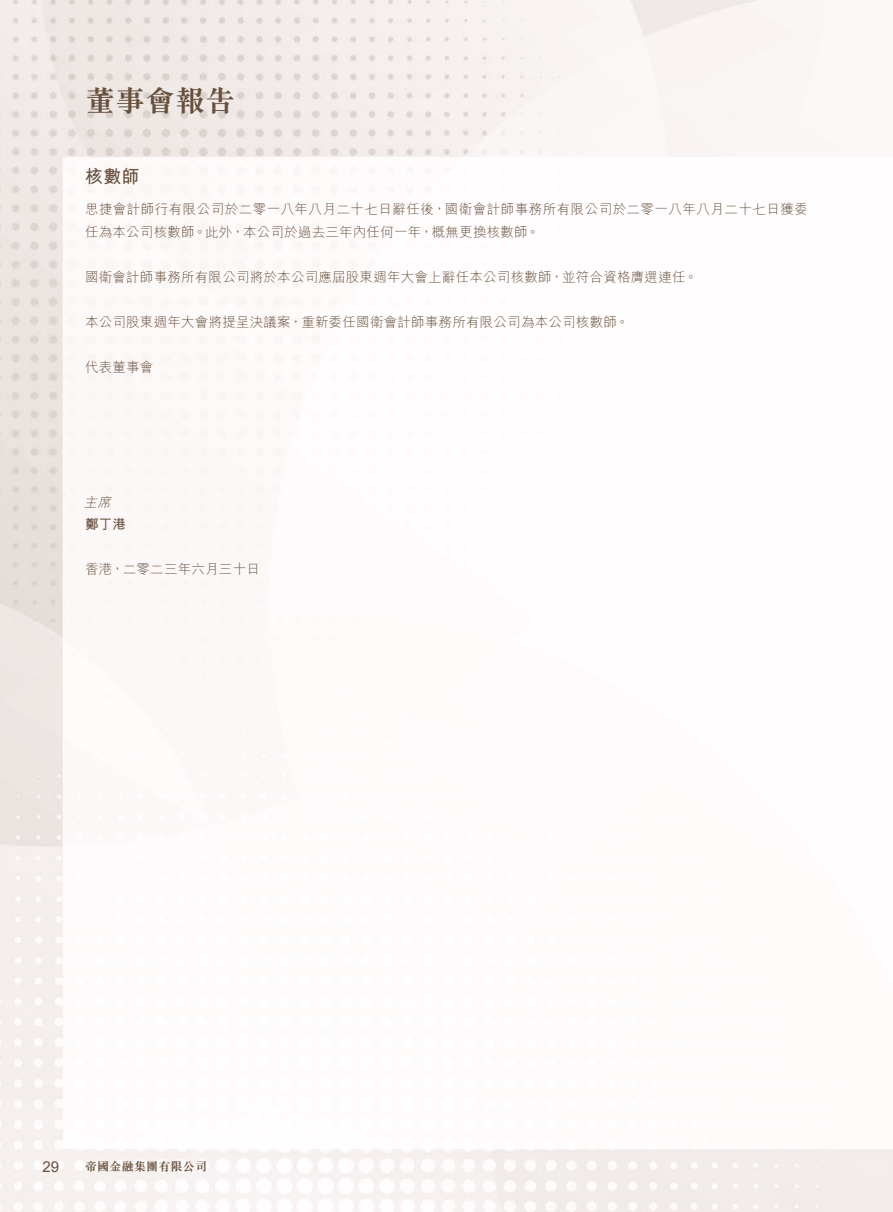
<style>
.page{position:relative;width:893px;height:1212px;background:#fff}
.page>*{position:absolute;margin:0;border:0;box-sizing:border-box;transform-origin:0 0}
.t1{font:700 30px "M Sung HK";color:#67503d}
.t2{font:700 18px "M Hei HK";color:#67503d}
.t3{font:15px "Arial";color:#67503d}
.t4{font:300 13.5px "M Hei HK";letter-spacing:.015em;color:#67503d}
.t5{font:300 13.5px/22.5px "M Hei HK";letter-spacing:.035em;color:#67503d}
.t6{font:700 13.5px "M Hei HK";color:#67503d}
.t7{font:italic 300 13.5px "M Hei HK";color:#67503d}
.t8{font:700 12px "M Sung HK";letter-spacing:.02em;color:#67503d}
</style>
<div class="page">
<img style="left:0;top:0;width:893px;height:1212px">
<h1 class="t1" style="left:85px;top:80px;width:151px">董事會報告</h1>
<h2 class="t2" style="left:85px;top:163px;width:56px">核數師</h2>
<p class="t5" style="left:85px;top:197px;width:724px">思捷會計師行有限公司於二零一八年八月二十七日辭任後，國衛會計師事務所有限公司於二零一八年八月二十七日獲委任為本公司核數師。此外，本公司於過去三年內任何一年，概無更換核數師。</p>
<p class="t4" style="left:85px;top:267px;width:614px">國衛會計師事務所有限公司將於本公司應屆股東週年大會上辭任本公司核數師，並符合資格膺選連任。</p>
<p class="t4" style="left:85px;top:312px;width:545px">本公司股東週年大會將提呈決議案，重新委任國衛會計師事務所有限公司為本公司核數師。</p>
<p class="t4" style="left:85px;top:357px;width:70px">代表董事會</p>
<p class="t7" style="left:84px;top:492px;width:33px">主席</p>
<p class="t6" style="left:85px;top:514px;width:42px">鄭丁港</p>
<p class="t4" style="left:85px;top:560px;width:176px">香港，二零二三年六月三十日</p>
<p class="t3" style="left:43px;top:1156px;width:18px">29</p>
<p class="t8" style="left:85px;top:1158px;width:124px">帝國金融集團有限公司</p>
</div>
